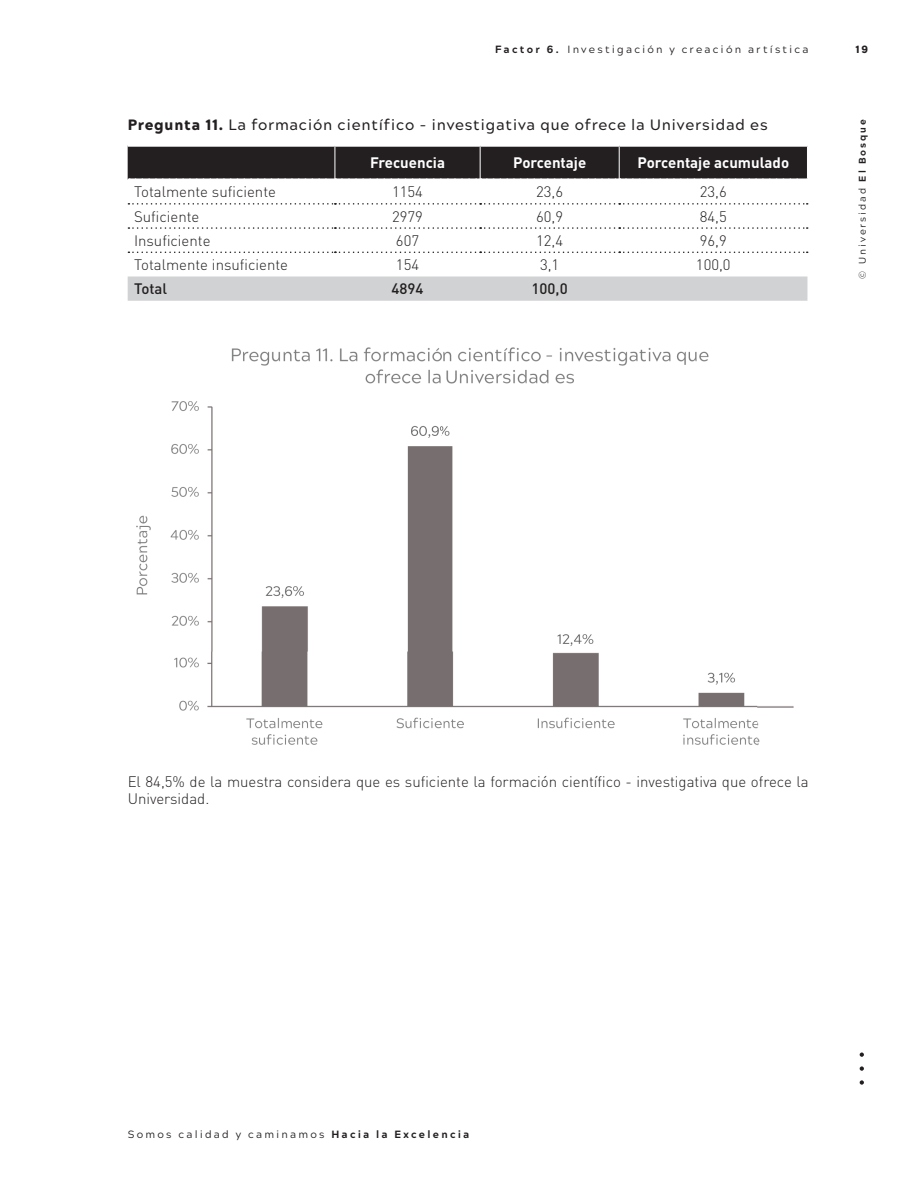
<style>
.page{position:relative;width:915px;height:1191px;background:#fff}
.page>*{position:absolute;margin:0;border:0;box-sizing:border-box;transform-origin:0 0}
.t1{font:300 15px/16.5px "DIN Pro";color:#231f20}
.t2{font:500 15px "Acherus Grotesque";letter-spacing:.05em;color:#231f20}
.t3{font:700 15px "DIN Pro";color:#fff}
.t4{font:500 15px "DIN Pro";color:#231f20}
.t5{font:10.5px "Acherus Grotesque";letter-spacing:.215em;color:#231f20}
.t6{font:900 10.5px "Acherus Grotesque";color:#231f20}
.t7{font:9.75px "Acherus Grotesque";letter-spacing:.2em;color:#231f20}
.s1{font-weight:800}
.s2{font-weight:900}
</style>
<div class="page">
<svg style="left:859px;top:1080px;width:4px;height:4px"></svg>
<svg style="left:859px;top:1066px;width:4px;height:4px"></svg>
<svg style="left:859px;top:1052px;width:4px;height:4px"></svg>
<svg style="left:128px;top:276px;width:679px;height:25px;background:#d2d3d5"></svg>
<svg style="left:128px;top:203px;width:679px;height:2px"></svg>
<svg style="left:128px;top:227px;width:679px;height:2px"></svg>
<svg style="left:128px;top:251px;width:679px;height:2px"></svg>
<div style="left:128px;top:146px;width:679px;height:33px;background:#231f20"></div>
<img style="left:136px;top:347px;width:658px;height:399px">
<p class="t5" style="left:495px;top:41px;width:315px"><span class="s1">Factor 6.</span> Investigación y creación artística</p>
<p class="t6" style="left:855px;top:40px;width:14px">19</p>
<p class="t2" style="left:128px;top:112px;width:641px"><span class="s2">Pregunta 11.</span> La formación científico - investigativa que ofrece la Universidad es</p>
<p class="t3" style="left:370px;top:153px;width:76px">Frecuencia</p>
<p class="t3" style="left:513px;top:153px;width:75px">Porcentaje</p>
<p class="t3" style="left:637px;top:153px;width:153px">Porcentaje acumulado</p>
<p class="t1" style="left:134px;top:183px;width:143px">Totalmente suficiente</p>
<p class="t1" style="left:392px;top:183px;width:32px">1154</p>
<p class="t1" style="left:536px;top:183px;width:28px">23,6</p>
<p class="t1" style="left:699px;top:183px;width:28px">23,6</p>
<p class="t1" style="left:134px;top:207px;width:67px">Suficiente</p>
<p class="t1" style="left:392px;top:207px;width:32px">2979</p>
<p class="t1" style="left:536px;top:207px;width:28px">60,9</p>
<p class="t1" style="left:699px;top:207px;width:28px">84,5</p>
<p class="t1" style="left:134px;top:232px;width:78px">Insuficiente</p>
<p class="t1" style="left:396px;top:232px;width:25px">607</p>
<p class="t1" style="left:536px;top:232px;width:29px">12,4</p>
<p class="t1" style="left:699px;top:232px;width:29px">96,9</p>
<p class="t1" style="left:134px;top:256px;width:155px">Totalmente insuficiente</p>
<p class="t1" style="left:396px;top:256px;width:25px">154</p>
<p class="t1" style="left:540px;top:256px;width:21px">3,1</p>
<p class="t1" style="left:695px;top:256px;width:36px">100,0</p>
<p class="t4" style="left:134px;top:279px;width:35px">Total</p>
<p class="t4" style="left:391px;top:279px;width:33px">4894</p>
<p class="t4" style="left:531px;top:279px;width:38px">100,0</p>
<p class="t7" style="left:853px;top:278px;width:161px;rotate:-90deg">© Universidad <span class="s1">El Bosque</span></p>
<p class="t1" style="left:128px;top:772px;width:682px">El 84,5% de la muestra considera que es suficiente la formación científico - investigativa que ofrece la<br>Universidad.</p>
<p class="t5" style="left:128px;top:1125px;width:343px">Somos calidad y caminamos <span class="s1">Hacia la Excelencia</span></p>
</div>
